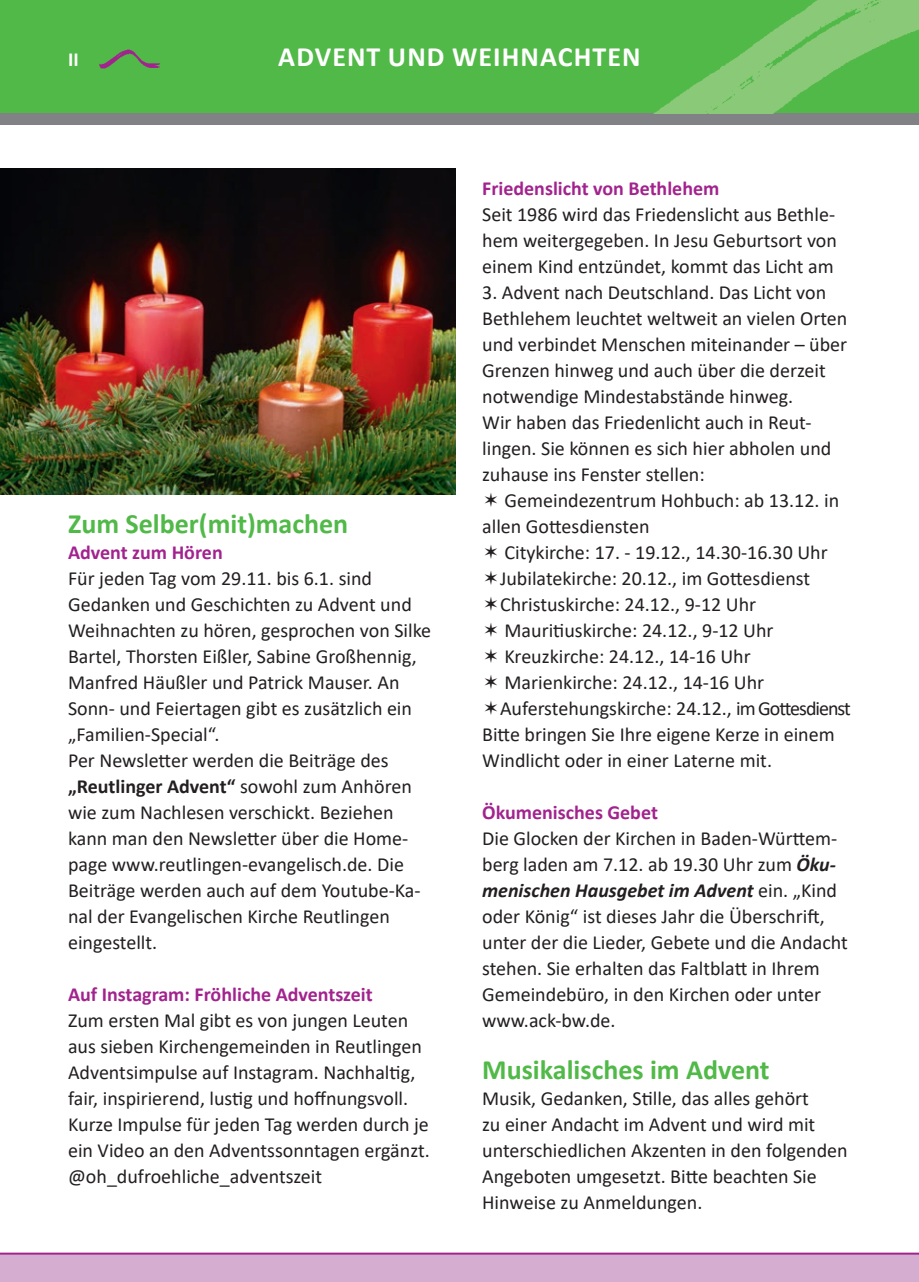
<style>
.page{position:relative;width:919px;height:1282px;background:#fff}
.page>*{position:absolute;margin:0;border:0;box-sizing:border-box;transform-origin:0 0}
.t1{font:700 28px "Calibri";color:#51b948}
.t2{font:700 28px "Calibri";letter-spacing:.04em;color:#fff}
.t3{font:20px/26px "Calibri";color:#231f20}
.t4{font:700 20px "Calibri";color:#a2238e}
.t5{font:700 20px "Calibri";color:#fff}
.s1{font-weight:700}
.s2{font-weight:700;font-style:italic}
</style>
<div class="page">
<div style="left:0;top:1253px;width:918px;height:28px;background:#d4add0"></div>
<div style="left:0;top:0;width:918px;height:113px;background:#51b948"></div>
<div style="left:0;top:113px;width:918px;height:12px;background:#808285"></div>
<hr style="left:0;top:1252px;width:918px;height:2px;background:#a2238e">
<img style="left:654px;top:0;width:264px;height:113px">
<img style="left:99px;top:49px;width:61px;height:20px">
<img style="left:0;top:169px;width:455px;height:325px">
<p class="t5" style="left:68px;top:46px;width:12px">II</p>
<h1 class="t2" style="left:278px;top:37px;width:364px">ADVENT UND WEIHNACHTEN</h1>
<h1 class="t1" style="left:68px;top:503px;width:282px">Zum Selber(mit)machen</h1>
<p class="t4" style="left:68px;top:538px;width:156px">Advent zum Hören</p>
<p class="t3" style="left:68px;top:564px;width:364px">Für jeden Tag vom 29.11. bis 6.1. sind Gedanken und Geschichten zu Advent und Weihnachten zu hören, gesprochen von Silke Bartel, Thorsten Eißler, Sabine Großhennig, Manfred Häußler und Patrick Mauser. An Sonn- und Feiertagen gibt es zusätzlich ein „Familien-Special“.<br>Per Newsletter werden die Beiträge des <span class="s1">„Reutlinger Advent“</span> sowohl zum Anhören wie zum Nachlesen verschickt. Beziehen kann man den Newsletter über die Home&shy;page www.reutlingen-evangelisch.de. Die Beiträge werden auch auf dem Youtube-Ka&shy;nal der Evangelischen Kirche Reutlingen eingestellt.</p>
<p class="t4" style="left:68px;top:980px;width:306px">Auf Instagram: Fröhliche Adventszeit</p>
<p class="t3" style="left:68px;top:1006px;width:363px">Zum ersten Mal gibt es von jungen Leuten aus sieben Kirchengemeinden in Reutlingen Adventsimpulse auf Instagram. Nachhaltig, fair, inspirierend, lustig und hoffnungsvoll.<br>Kurze Impulse für jeden Tag werden durch je ein Video an den Adventssonntagen ergänzt. @oh_dufroehliche_adventszeit</p>
<p class="t4" style="left:482px;top:174px;width:239px">Friedenslicht von Bethlehem</p>
<p class="t3" style="left:482px;top:200px;width:356px;text-align:justify">Seit 1986 wird das Friedenslicht aus Bethle&shy;hem weitergegeben. In Jesu Geburtsort von einem Kind entzündet, kommt das Licht am</p>
<p class="t3" style="left:482px;top:278px;width:366px">3. Advent nach Deutschland. Das Licht von Bethlehem leuchtet weltweit an vielen Orten und verbindet Menschen miteinander – über Grenzen hinweg und auch über die derzeit notwendige Mindestabstände hinweg.<br>Wir haben das Friedenlicht auch in Reut&shy;lingen. Sie können es sich hier abholen und zuhause ins Fenster stellen:</p>
<p class="t3" style="left:482px;top:486px;width:358px;text-indent:22px">Gemeindezentrum Hohbuch: ab 13.12. in allen Gottesdiensten</p>
<p class="t3" style="left:504px;top:538px;width:324px">Citykirche: 17. - 19.12., 14.30-16.30 Uhr</p>
<p class="t3" style="left:500px;top:564px;width:312px">Jubilatekirche: 20.12., im Gottesdienst</p>
<p class="t3" style="left:500px;top:590px;width:258px">Christuskirche: 24.12., 9-12 Uhr</p>
<p class="t3" style="left:504px;top:616px;width:270px">Mauritiuskirche: 24.12., 9-12 Uhr</p>
<p class="t3" style="left:504px;top:642px;width:247px">Kreuzkirche: 24.12., 14-16 Uhr</p>
<p class="t3" style="left:504px;top:668px;width:261px">Marienkirche: 24.12., 14-16 Uhr</p>
<p class="t3" style="left:500px;top:694px;width:352px">Auferstehungskirche: 24.12., im Gottesdienst</p>
<p class="t3" style="left:482px;top:720px;width:354px">Bitte bringen Sie Ihre eigene Kerze in einem</p>
<p class="t3" style="left:482px;top:746px;width:291px">Windlicht oder in einer Laterne mit.</p>
<p class="t4" style="left:482px;top:798px;width:177px">Ökumenisches Gebet</p>
<p class="t3" style="left:482px;top:824px;width:367px">Die Glocken der Kirchen in Baden-Württem&shy;berg laden am 7.12. ab 19.30 Uhr zum <span class="s2">Öku&shy;menischen Hausgebet im Advent</span> ein. „Kind oder König“ ist dieses Jahr die Überschrift, unter der die Lieder, Gebete und die Andacht stehen. Sie erhalten das Faltblatt in Ihrem Gemeindebüro, in den Kirchen oder unter www.ack-bw.de.</p>
<h1 class="t1" style="left:482px;top:1049px;width:289px">Musikalisches im Advent</h1>
<p class="t3" style="left:482px;top:1084px;width:367px">Musik, Gedanken, Stille, das alles gehört<br>zu einer Andacht im Advent und wird mit unterschiedlichen Akzenten in den folgenden Angeboten umgesetzt. Bitte beachten Sie Hinweise zu Anmeldungen.</p>
</div>
